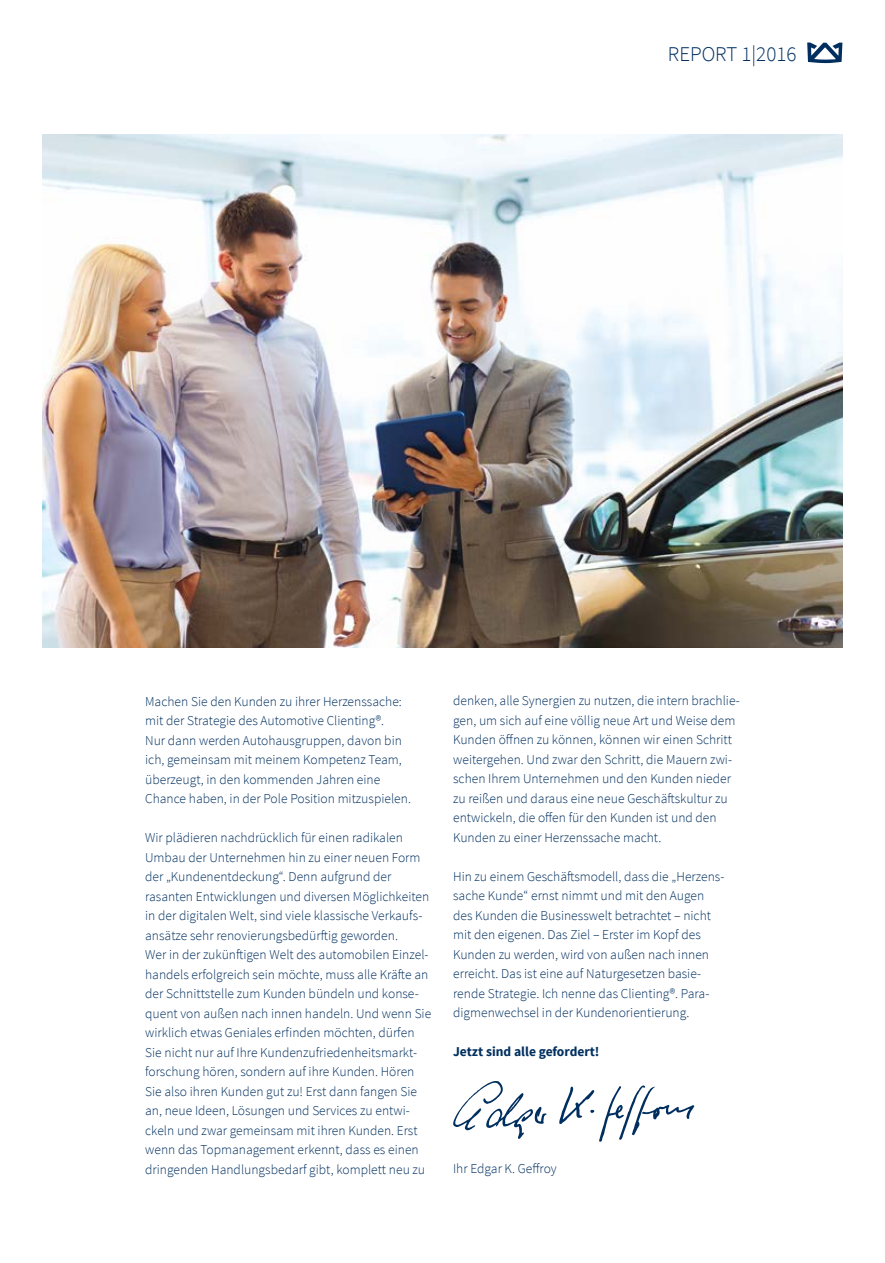
<style>
.page{position:relative;width:885px;height:1263px;background:#fff}
.page>*{position:absolute;margin:0;border:0;box-sizing:border-box;transform-origin:0 0}
.t1{font:300 21px "Source Sans Pro";color:#002f5f}
.t2{font:300 13.5px/19.5px "Source Sans Pro";color:#002f5f}
.t3{font:700 13.5px "Source Sans Pro";color:#002f5f}
</style>
<div class="page">
<svg style="left:807px;top:43px;width:35px;height:20px"></svg>
<svg style="left:453px;top:1081px;width:93px;height:58px"></svg>
<svg style="left:559px;top:1085px;width:135px;height:57px"></svg>
<img style="left:43px;top:135px;width:799px;height:512px">
<h1 class="t1" style="left:667px;top:41px;width:130px">REPORT 1|2016</h1>
<p class="t2" style="left:145px;top:691px;width:267px">Machen Sie den Kunden zu ihrer Herzenssache: mit der Strategie des Automotive Clienting®.<br>Nur dann werden Autohausgruppen, davon bin ich, gemeinsam mit meinem Kompetenz Team, überzeugt, in den kommenden Jahren eine Chance haben, in der Pole Position mitzuspielen.</p>
<p class="t2" style="left:145px;top:828px;width:287px">Wir plädieren nachdrücklich für einen radikalen Umbau der Unternehmen hin zu einer neuen Form der „Kundenentdeckung“. Denn aufgrund der rasanten Entwicklungen und diversen Möglichkeiten in der digitalen Welt, sind viele klassische Verkaufs&shy;ansätze sehr renovierungsbedürftig geworden.<br>Wer in der zukünftigen Welt des automobilen Einzel&shy;handels erfolgreich sein möchte, muss alle Kräfte an der Schnittstelle zum Kunden bündeln und konse&shy;quent von außen nach innen handeln. Und wenn Sie wirklich etwas Geniales erfinden möchten, dürfen Sie nicht nur auf Ihre Kundenzufriedenheitsmarkt&shy;forschung hören, sondern auf ihre Kunden. Hören Sie also ihren Kunden gut zu! Erst dann fangen Sie an, neue Ideen, Lösungen und Services zu entwi&shy;ckeln und zwar gemeinsam mit ihren Kunden. Erst wenn das Topmanagement erkennt, dass es einen dringenden Handlungsbedarf gibt, komplett neu zu</p>
<p class="t2" style="left:453px;top:691px;width:288px">denken, alle Synergien zu nutzen, die intern brachlie&shy;gen, um sich auf eine völlig neue Art und Weise dem Kunden öffnen zu können, können wir einen Schritt weitergehen. Und zwar den Schritt, die Mauern zwi&shy;schen Ihrem Unternehmen und den Kunden nieder zu reißen und daraus eine neue Geschäftskultur zu entwickeln, die offen für den Kunden ist und den Kunden zu einer Herzenssache macht.</p>
<p class="t2" style="left:453px;top:867px;width:273px">Hin zu einem Geschäftsmodell, dass die „Herzens&shy;sache Kunde“ ernst nimmt und mit den Augen des Kunden die Businesswelt betrachtet – nicht mit den eigenen. Das Ziel – Erster im Kopf des Kunden zu werden, wird von außen nach innen erreicht. Das ist eine auf Naturgesetzen basie&shy;rende Strategie. Ich nenne das Clienting®. Para&shy;digmenwechsel in der Kundenorientierung.</p>
<p class="t3" style="left:453px;top:1043px;width:148px">Jetzt sind alle gefordert!</p>
<p class="t2" style="left:453px;top:1159px;width:105px">Ihr Edgar K. Geffroy</p>
</div>
